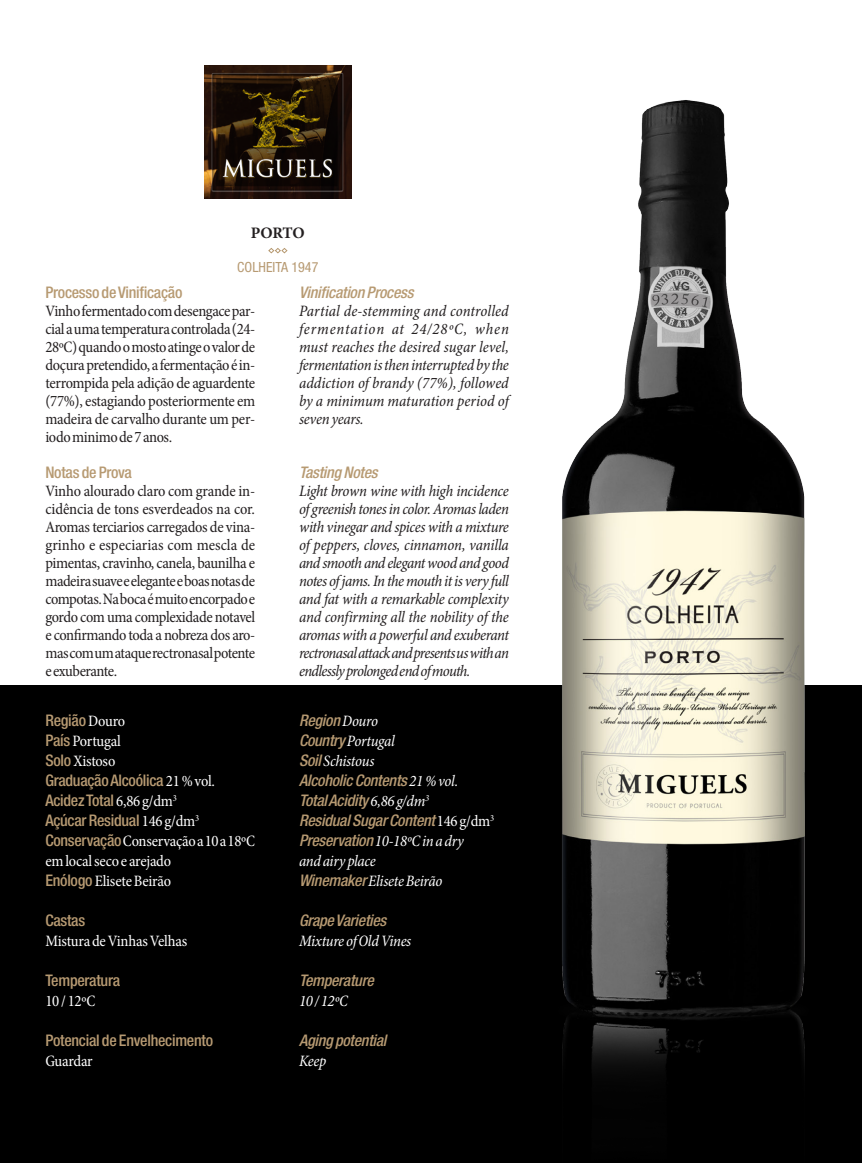
<style>
.page{position:relative;width:862px;height:1163px;background:#fff}
.page>*{position:absolute;margin:0;border:0;box-sizing:border-box;transform-origin:0 0}
.t1{font:condensed 16px/18px "Minion Pro";letter-spacing:-.025em;color:#231f20;text-align:justify}
.t2{font:italic condensed 16px/18px "Minion Pro";letter-spacing:-.025em;color:#231f20;text-align:justify}
.t3{font:italic 500 condensed 16px/20px "Helvetica Neue LT Std";letter-spacing:-.015em;color:#b79a72}
.t4{font:500 condensed 16px/20px "Helvetica Neue LT Std";letter-spacing:-.015em;color:#b79a72}
.t5{font:condensed 16px/20px "Minion Pro";letter-spacing:-.015em;color:#fff}
.t6{font:italic condensed 16px/20px "Minion Pro";letter-spacing:-.02em;color:#fff}
.t7{font:700 16px "Minion Pro";letter-spacing:-.015em;color:#231f20}
.t8{font:condensed 14px "Helvetica Neue LT Std";color:#b79a72}
.s1{font-family:"Minion Pro";font-weight:400;color:#fff}
.s2{font-family:"Helvetica Neue LT Std";font-weight:500;color:#b79a72}
.s3{font-family:"Minion Pro";font-weight:400;font-style:normal;color:#fff}
</style>
<div class="page">
<div style="left:0;top:685px;width:862px;height:477px;background:#000"></div>
<img style="left:562px;top:100px;width:243px;height:971px">
<svg style="left:268px;top:248px;width:20px;height:5px"></svg>
<img style="left:204px;top:65px;width:147px;height:134px">
<img style="left:210px;top:70px;width:136px;height:124px">
<p class="t7" style="left:251px;top:222px;width:55px">PORTO</p>
<p class="t8" style="left:237px;top:259px;width:83px">COLHEITA 1947</p>
<p class="t4" style="left:45px;top:282px;width:139px">Processo de Vinificação</p>
<p class="t1" style="left:45px;top:302px;width:211px">Vinho fermentado com desengace par&shy;cial a uma temperatura controlada (24- 28ºC) quando o mosto atinge o valor de doçura pretendido, a fermentação é in&shy;terrompida pela adição de aguardente (77%), estagiando posteriormente em madeira de carvalho durante um per&shy;iodo minimo de 7 anos.</p>
<p class="t4" style="left:45px;top:462px;width:88px">Notas de Prova</p>
<p class="t1" style="left:45px;top:482px;width:211px">Vinho alourado claro com grande in&shy;cidência de tons esverdeados na cor.<br>Aromas terciarios carregados de vina&shy;grinho e especiarias com mescla de pimentas, cravinho, canela, baunilha e madeira suave e elegante e boas notas de compotas. Na boca é muito encorpado e gordo com uma complexidade notavel e confirmando toda a nobreza dos aro&shy;mas com um ataque rectronasal potente e exuberante.</p>
<p class="t3" style="left:299px;top:282px;width:116px">Vinification Process</p>
<p class="t2" style="left:299px;top:302px;width:211px">Partial de-stemming and controlled fermentation at 24/28ºC, when must reaches the desired sugar level, fermentation is then interrupted by the addiction of brandy (77%), followed by a minimum maturation period of seven years.</p>
<p class="t3" style="left:299px;top:462px;width:80px">Tasting Notes</p>
<p class="t2" style="left:299px;top:482px;width:211px">Light brown wine with high incidence of greenish tones in color. Aromas laden with vinegar and spices with a mixture of peppers, cloves, cinnamon, vanilla and smooth and elegant wood and good notes of jams. In the mouth it is very full and fat with a remarkable complexity and confirming all the nobility of the aromas with a powerful and exuberant rectronasal attack and presents us with an endlessly prolonged end of mouth.</p>
<p class="t4" style="left:45px;top:709px;width:81px">Região <span class="s1">Douro</span></p>
<p class="t5" style="left:45px;top:730px;width:77px"><span class="s2">País</span> Portugal<br><span class="s2">Solo</span> Xistoso</p>
<p class="t4" style="left:45px;top:769px;width:171px">Graduação Alcoólica <span class="s1">21 % vol.<br></span>Acidez Total <span class="s1">6,86 g/dm</span><sup>3<br></sup>Açúcar Residual <span class="s1">146 g/dm</span><sup>3</sup></p>
<p class="t5" style="left:45px;top:830px;width:211px"><span class="s2">Conservação</span> Conservação a 10 a 18ºC em local seco e arejado<br><span class="s2">Enólogo</span> Elisete Beirão</p>
<p class="t3" style="left:299px;top:710px;width:80px">Region <span class="s1">Douro</span></p>
<p class="t6" style="left:299px;top:730px;width:97px"><span class="s2">Country</span> Portugal<br><span class="s2">Soil</span> Schistous</p>
<p class="t3" style="left:299px;top:770px;width:197px">Alcoholic Contents <span class="s1">21 % vol.<br></span>Total Acidity <span class="s1">6,86 g/dm</span><sup>3<br></sup>Residual Sugar Content <span class="s3">146 g/dm</span><sup>3</sup></p>
<p class="t6" style="left:299px;top:830px;width:166px"><span class="s2">Preservation</span> 10-18ºC in a dry and airy place<br><span class="s2">Winemaker</span> Elisete Beirão</p>
<p class="t4" style="left:45px;top:909px;width:41px">Castas</p>
<p class="t5" style="left:45px;top:930px;width:143px">Mistura de Vinhas Velhas</p>
<p class="t3" style="left:299px;top:910px;width:89px">Grape Varieties</p>
<p class="t6" style="left:299px;top:930px;width:114px">Mixture of Old Vines</p>
<p class="t4" style="left:45px;top:969px;width:76px">Temperatura</p>
<p class="t5" style="left:45px;top:990px;width:51px">10 / 12ºC</p>
<p class="t3" style="left:299px;top:970px;width:76px">Temperature</p>
<p class="t6" style="left:299px;top:990px;width:50px">10 / 12ºC</p>
<p class="t4" style="left:45px;top:1029px;width:169px">Potencial de Envelhecimento</p>
<p class="t5" style="left:45px;top:1050px;width:49px">Guardar</p>
<p class="t3" style="left:299px;top:1030px;width:89px">Aging potential</p>
<p class="t6" style="left:299px;top:1050px;width:29px">Keep</p>
</div>
